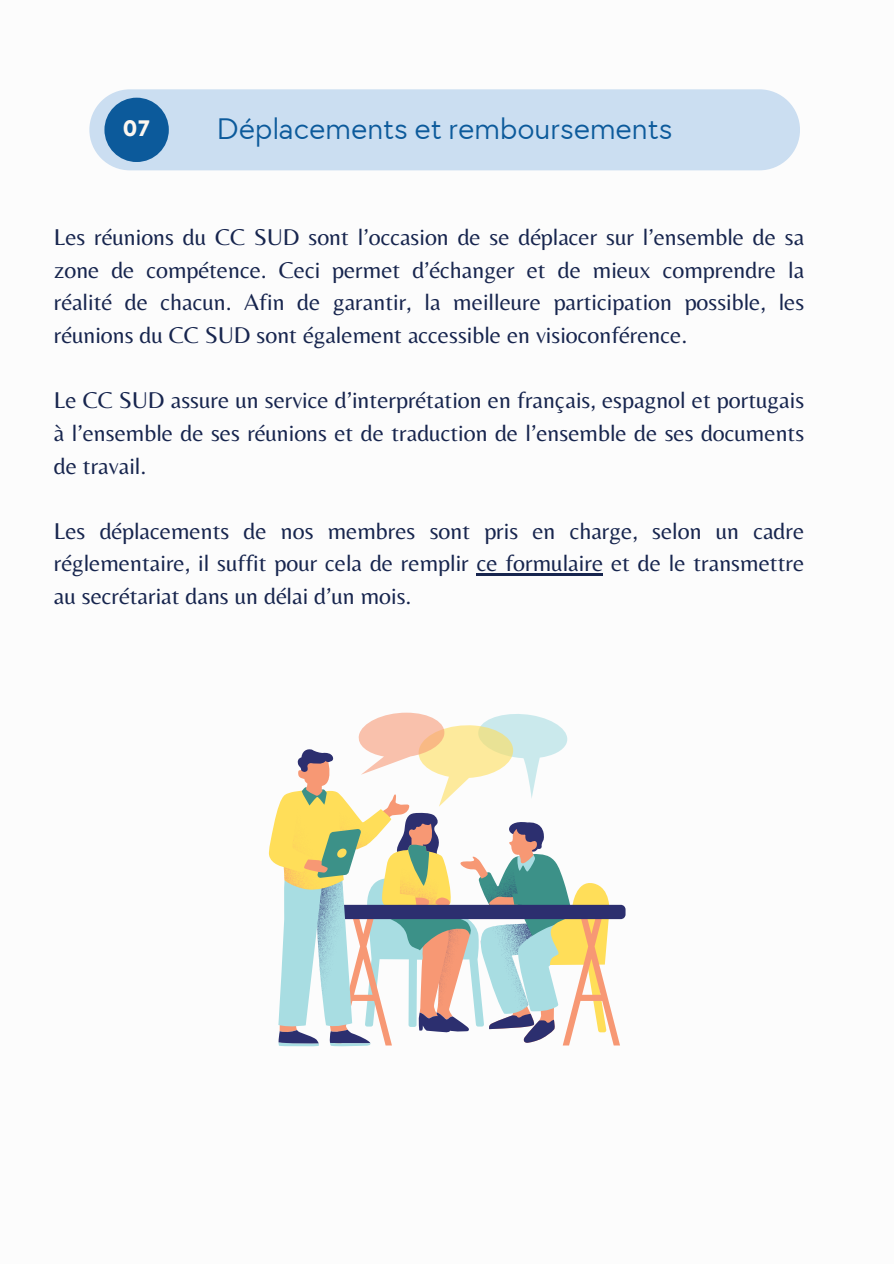
<style>
.page{position:relative;width:894px;height:1264px;background:#fff}
.page>*{position:absolute;margin:0;border:0;box-sizing:border-box;transform-origin:0 0}
.t1{font:30.75px "TT Chocolates";color:#0c5a9b}
.t2{font:23.85px/32.7px "Belleza";color:#17254e;text-align:justify}
.t3{font:700 23.25px "TT Chocolates";color:#fdf7f0}
</style>
<div class="page">
<div style="left:89px;top:89px;width:710px;height:81px;background:#cbdef1"></div>
<div style="left:104px;top:98px;width:65px;height:64px;background:#0c5a9b;border-radius:50%"></div>
<hr style="left:476px;top:573px;width:127px;height:3px;background:#17254e">
<svg style="left:268px;top:712px;width:352px;height:334px"></svg>
<p class="t3" style="left:123px;top:115px;width:29px">07</p>
<h1 class="t1" style="left:217px;top:111px;width:457px">Déplacements et remboursements</h1>
<p class="t2" style="left:54px;top:220px;width:751px">Les réunions du CC SUD sont l’occasion de se déplacer sur l’ensemble de sa zone de compétence. Ceci permet d’échanger et de mieux comprendre la réalité de chacun. Afin de garantir, la meilleure participation possible, les réunions du CC SUD sont également accessible en visioconférence.</p>
<p class="t2" style="left:54px;top:383px;width:751px">Le CC SUD assure un service d’interprétation en français, espagnol et portugais à l’ensemble de ses réunions et de traduction de l’ensemble de ses documents de travail.</p>
<p class="t2" style="left:54px;top:514px;width:751px">Les déplacements de nos membres sont pris en charge, selon un cadre réglementaire, il suffit pour cela de remplir ce formulaire et de le transmettre au secrétariat dans un délai d’un mois.</p>
</div>
